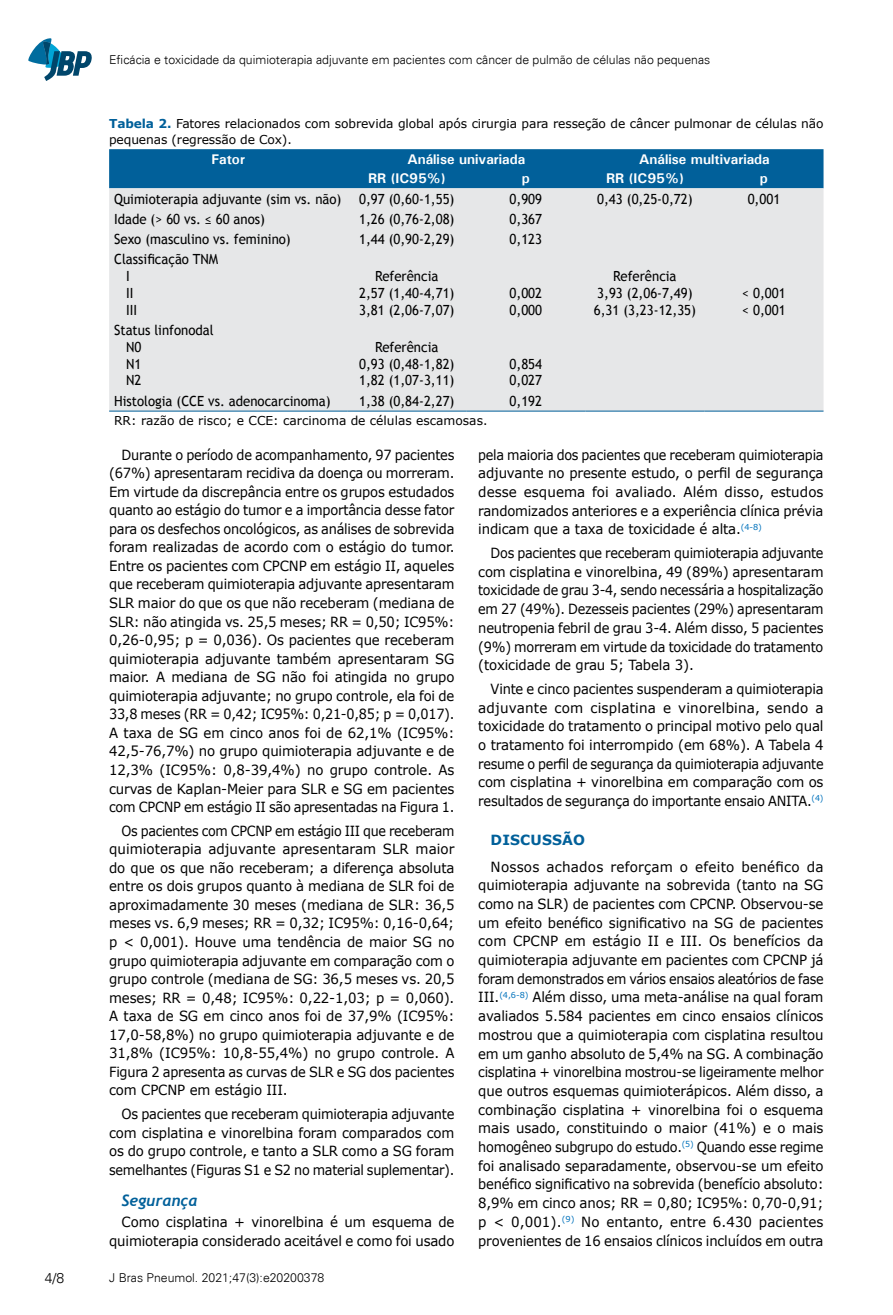
<style>
.page{position:relative;width:893px;height:1315px;background:#fff}
.page>*{position:absolute;margin:0;border:0;box-sizing:border-box;transform-origin:0 0}
.t1{font:italic 700 15.75px "Trebuchet";color:#01609a}
.t2{font:14px/18.6px "Verdana";letter-spacing:-.015em;color:#000;text-align:justify;scale:.91 1}
.t3{font:14px/18.7px "Verdana";letter-spacing:-.015em;color:#000;text-align:justify}
.t4{font:14px/18.6px "Verdana";letter-spacing:-.015em;color:#000;text-align:justify;scale:.92 1}
.t5{font:14px/18.7px "Verdana";letter-spacing:-.015em;color:#000;text-align:justify;scale:.93 1}
.t6{font:14px/16.8px "Trebuchet MS";color:#000;scale:.94 1}
.t7{font:14px/18.6px "Verdana";letter-spacing:-.015em;color:#000;text-align:right;scale:.95 1}
.t8{font:700 14px "Univers";color:#fff}
.t9{font:700 14px "Verdana";letter-spacing:.01em;color:#01609a}
.t10{font:300 14px "Univers";color:#000}
.t11{font:12.25px/15.8px "Verdana";letter-spacing:-.01em;color:#000}
.t12{font:300 12.25px "Univers";color:#000}
.s1{font-weight:700;color:#01609a}
</style>
<div class="page">
<svg style="left:28px;top:38px;width:64px;height:43px"></svg>
<div style="left:109px;top:149px;width:714px;height:39px;background:#01609a"></div>
<div style="left:109px;top:188px;width:714px;height:223px;background:#e6e7e8"></div>
<hr style="left:109px;top:411px;width:238px;height:1px;background:#01609a">
<hr style="left:347px;top:411px;width:119px;height:1px;background:#01609a">
<hr style="left:466px;top:411px;width:119px;height:1px;background:#01609a">
<hr style="left:585px;top:411px;width:119px;height:1px;background:#01609a">
<hr style="left:704px;top:411px;width:119px;height:1px;background:#01609a">
<p class="t12" style="left:109px;top:52px;width:603px">Eficácia e toxicidade da quimioterapia adjuvante em pacientes com câncer de pulmão de células não pequenas</p>
<p class="t11" style="left:109px;top:116px;width:716px"><span class="s1">Tabela 2.</span> Fatores relacionados com sobrevida global após cirurgia para resseção de câncer pulmonar de células não pequenas (regressão de Cox).</p>
<p class="t8" style="left:211px;top:150px;width:35px">Fator</p>
<p class="t8" style="left:407px;top:150px;width:119px">Análise univariada</p>
<p class="t8" style="left:639px;top:150px;width:132px">Análise multivariada</p>
<p class="t8" style="left:368px;top:170px;width:79px">RR (IC95%)</p>
<p class="t8" style="left:522px;top:170px;width:10px">p</p>
<p class="t8" style="left:606px;top:170px;width:79px">RR (IC95%)</p>
<p class="t8" style="left:760px;top:170px;width:10px">p</p>
<p class="t6" style="left:114px;top:190px;width:243px">Quimioterapia adjuvante (sim vs. não)</p>
<p class="t6" style="left:359px;top:190px;width:103px">0,97 (0,60-1,55)</p>
<p class="t6" style="left:510px;top:190px;width:36px">0,909</p>
<p class="t6" style="left:597px;top:190px;width:103px">0,43 (0,25-0,72)</p>
<p class="t6" style="left:748px;top:190px;width:36px">0,001</p>
<p class="t6" style="left:114px;top:211px;width:162px">Idade (&gt; 60 vs. ≤ 60 anos)</p>
<p class="t6" style="left:359px;top:211px;width:103px">1,26 (0,76-2,08)</p>
<p class="t6" style="left:510px;top:211px;width:36px">0,367</p>
<p class="t6" style="left:114px;top:231px;width:189px">Sexo (masculino vs. feminino)</p>
<p class="t6" style="left:359px;top:231px;width:103px">1,44 (0,90-2,29)</p>
<p class="t6" style="left:510px;top:231px;width:36px">0,123</p>
<p class="t6" style="left:126px;top:251px;width:100px;text-indent:-12px">Classificação TNM<br>I<br>II<br>III</p>
<p class="t6" style="left:359px;top:268px;width:103px;text-align:center">Referência<br>2,57 (1,40-4,71)<br>3,81 (2,06-7,07)</p>
<p class="t6" style="left:594px;top:268px;width:110px;text-align:center">Referência<br>3,93 (2,06-7,49)<br>6,31 (3,23-12,35)</p>
<p class="t6" style="left:510px;top:285px;width:36px">0,002<br>0,000</p>
<p class="t6" style="left:742px;top:285px;width:48px">&lt; 0,001 &lt; 0,001</p>
<p class="t6" style="left:126px;top:322px;width:95px;text-indent:-12px">Status linfonodal<br>N0<br>N1<br>N2</p>
<p class="t6" style="left:359px;top:339px;width:103px;text-align:center">Referência<br>0,93 (0,48-1,82)<br>1,82 (1,07-3,11)</p>
<p class="t6" style="left:510px;top:355px;width:36px">0,854<br>0,027</p>
<p class="t6" style="left:114px;top:392px;width:232px">Histologia (CCE vs. adenocarcinoma)</p>
<p class="t6" style="left:359px;top:392px;width:103px">1,38 (0,84-2,27)</p>
<p class="t6" style="left:510px;top:392px;width:36px">0,192</p>
<p class="t11" style="left:114px;top:413px;width:375px">RR: razão de risco; e CCE: carcinoma de células escamosas.</p>
<p class="t4" style="left:109px;top:445px;width:377px;text-indent:12px">Durante o período de acompanhamento, 97 pacientes (67%) apresentaram recidiva da doença ou morreram.<br>Em virtude da discrepância entre os grupos estudados quanto ao estágio do tumor e a importância desse fator para os desfechos oncológicos, as análises de sobrevida foram realizadas de acordo com o estágio do tumor.<br>Entre os pacientes com CPCNP em estágio II, aqueles que receberam quimioterapia adjuvante apresentaram SLR maior do que os que não receberam (mediana de SLR: não atingida vs. 25,5 meses; RR = 0,50; IC95%:<br>0,26-0,95; p = 0,036). Os pacientes que receberam quimioterapia adjuvante também apresentaram SG maior. A mediana de SG não foi atingida no grupo quimioterapia adjuvante; no grupo controle, ela foi de 33,8 meses (RR = 0,42; IC95%: 0,21-0,85; p = 0,017).<br>A taxa de SG em cinco anos foi de 62,1% (IC95%:<br>42,5-76,7%) no grupo quimioterapia adjuvante e de 12,3% (IC95%: 0,8-39,4%) no grupo controle. As curvas de Kaplan-Meier para SLR e SG em pacientes com CPCNP em estágio II são apresentadas na Figura 1.</p>
<p class="t2" style="left:109px;top:821px;width:381px;text-indent:12px">Os pacientes com CPCNP em estágio III que receberam quimioterapia adjuvante apresentaram SLR maior do que os que não receberam; a diferença absoluta entre os dois grupos quanto à mediana de SLR foi de aproximadamente 30 meses (mediana de SLR: 36,5 meses vs. 6,9 meses; RR = 0,32; IC95%: 0,16-0,64; p &lt; 0,001). Houve uma tendência de maior SG no grupo quimioterapia adjuvante em comparação com o grupo controle (mediana de SG: 36,5 meses vs. 20,5 meses; RR = 0,48; IC95%: 0,22-1,03; p = 0,060).<br>A taxa de SG em cinco anos foi de 37,9% (IC95%:<br>17,0-58,8%) no grupo quimioterapia adjuvante e de 31,8% (IC95%: 10,8-55,4%) no grupo controle. A Figura 2 apresenta as curvas de SLR e SG dos pacientes com CPCNP em estágio III.</p>
<p class="t5" style="left:109px;top:1104px;width:373px;text-indent:12px">Os pacientes que receberam quimioterapia adjuvante com cisplatina e vinorelbina foram comparados com os do grupo controle, e tanto a SLR como a SG foram semelhantes (Figuras S1 e S2 no material suplementar).</p>
<p class="t1" style="left:122px;top:1190px;width:78px">Segurança</p>
<p class="t7" style="left:109px;top:1212px;width:365px">Como cisplatina + vinorelbina é um esquema de quimioterapia considerado aceitável e como foi usado</p>
<p class="t10" style="left:45px;top:1269px;width:21px">4/8</p>
<p class="t12" style="left:109px;top:1270px;width:217px">J Bras Pneumol. 2021;47(3):e20200378</p>
<p class="t2" style="left:478px;top:445px;width:381px">pela maioria dos pacientes que receberam quimioterapia adjuvante no presente estudo, o perfil de segurança desse esquema foi avaliado. Além disso, estudos randomizados anteriores e a experiência clínica prévia indicam que a taxa de toxicidade é alta.<sup>(4-8)</sup></p>
<p class="t2" style="left:478px;top:544px;width:381px;text-indent:12px">Dos pacientes que receberam quimioterapia adjuvante com cisplatina e vinorelbina, 49 (89%) apresentaram toxicidade de grau 3-4, sendo necessária a hospitalização em 27 (49%). Dezesseis pacientes (29%) apresentaram neutropenia febril de grau 3-4. Além disso, 5 pacientes (9%) morreram em virtude da toxicidade do tratamento (toxicidade de grau 5; Tabela 3).</p>
<p class="t5" style="left:478px;top:679px;width:373px;text-indent:12px">Vinte e cinco pacientes suspenderam a quimioterapia adjuvante com cisplatina e vinorelbina, sendo a toxicidade do tratamento o principal motivo pelo qual o tratamento foi interrompido (em 68%). A Tabela 4 resume o perfil de segurança da quimioterapia adjuvante com cisplatina + vinorelbina em comparação com os resultados de segurança do importante ensaio ANITA.<sup>(4)</sup></p>
<p class="t9" style="left:491px;top:830px;width:96px">DISCUSSÃO</p>
<p class="t3" style="left:478px;top:857px;width:347px;text-indent:12px">Nossos achados reforçam o efeito benéfico da quimioterapia adjuvante na sobrevida (tanto na SG como na SLR) de pacientes com CPCNP. Observou-se um efeito benéfico significativo na SG de pacientes com CPCNP em estágio II e III. Os benefícios da quimioterapia adjuvante em pacientes com CPCNP já foram demonstrados em vários ensaios aleatórios de fase III.<sup>(4,6-8)</sup> Além disso, uma meta-análise na qual foram avaliados 5.584 pacientes em cinco ensaios clínicos mostrou que a quimioterapia com cisplatina resultou em um ganho absoluto de 5,4% na SG. A combinação cisplatina + vinorelbina mostrou-se ligeiramente melhor que outros esquemas quimioterápicos. Além disso, a combinação cisplatina + vinorelbina foi o esquema mais usado, constituindo o maior (41%) e o mais homogêneo subgrupo do estudo.<sup>(5)</sup> Quando esse regime foi analisado separadamente, observou-se um efeito benéfico significativo na sobrevida (benefício absoluto:<br>8,9% em cinco anos; RR = 0,80; IC95%: 0,70-0,91; p &lt; 0,001).<sup>(9)</sup> No entanto, entre 6.430 pacientes provenientes de 16 ensaios clínicos incluídos em outra</p>
</div>
